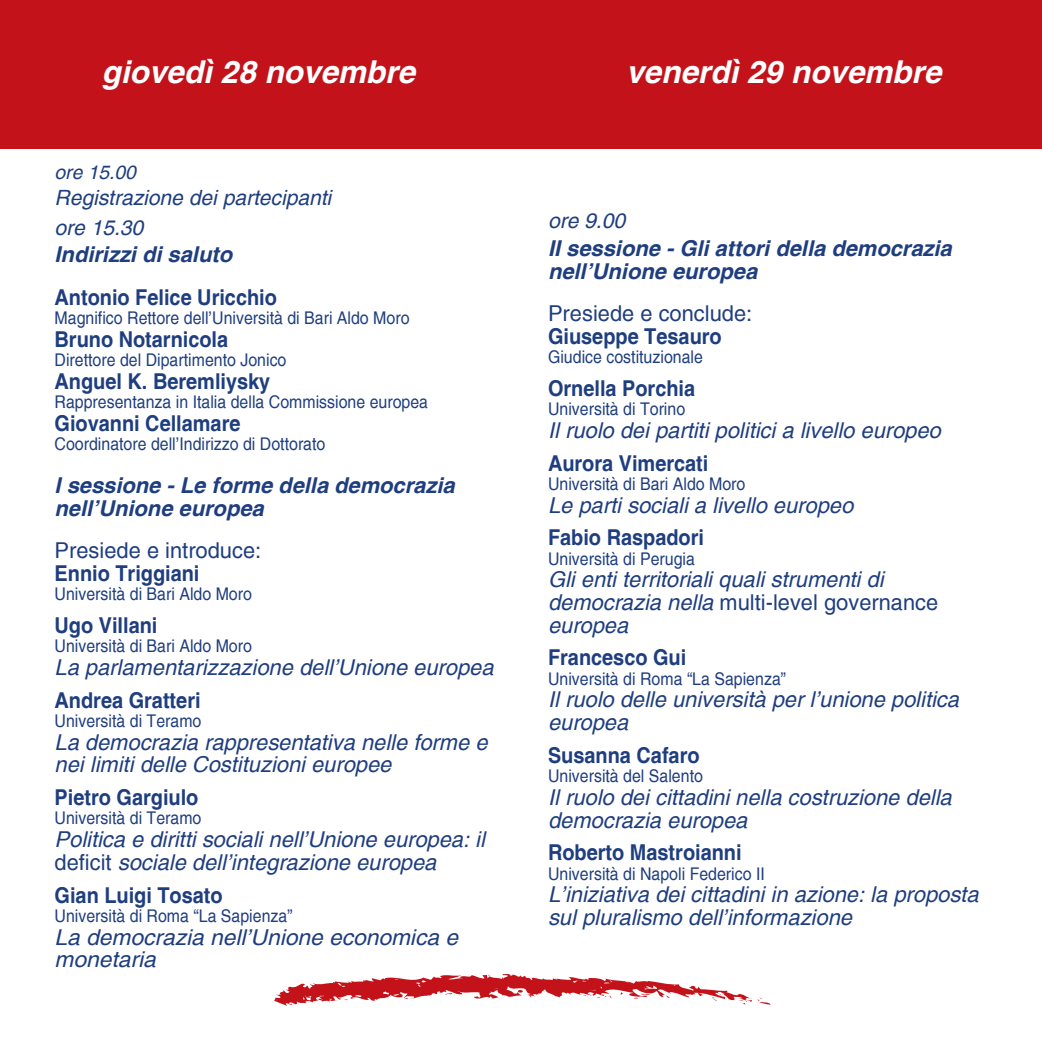
<style>
.page{position:relative;width:1042px;height:1042px;background:#fff}
.page>*{position:absolute;margin:0;border:0;box-sizing:border-box;transform-origin:0 0}
.Data{font:italic 700 31.5px "Helvetica";color:#fff}
.Contributo{font:italic 21.88px/22.8px "Helvetica";color:#1f3e7f}
.Autore{font:700 21.88px "Helvetica";color:#1f3e7f;scale:.91 1}
.Sessione{font:italic 700 21.88px/22.8px "Helvetica";color:#1f3e7f}
.Contributo-2{font:italic 21.88px/22.8px "Helvetica";color:#1f3e7f;scale:1.04 1}
.Testo{font:21.88px "Helvetica";color:#1f3e7f}
.Ora{font:italic 21px "Helvetica";color:#1f3e7f}
.Data-2{font:italic 19.25px "Helvetica";color:#1f3e7f}
.Università{font:17.5px "Helvetica";color:#1f3e7f;scale:.91 1}
.s1{font-style:normal}
</style>
<div class="page">
<div style="left:0;top:0;width:1042px;height:149px;background:#c4121a"></div>
<svg style="left:274px;top:974px;width:496px;height:32px"></svg>
<p class="Data" style="left:101px;top:54px;width:315px">giovedì 28 novembre</p>
<p class="Data" style="left:626px;top:54px;width:317px">venerdì 29 novembre</p>
<p class="Data-2" style="left:55px;top:161px;width:83px">ore 15.00</p>
<p class="Ora" style="left:55px;top:185px;width:278px">Registrazione dei partecipanti</p>
<p class="Ora" style="left:55px;top:215px;width:90px">ore 15.30</p>
<p class="Sessione" style="left:55px;top:243px;width:179px">Indirizzi di saluto</p>
<p class="Autore" style="left:55px;top:284px;width:246px">Antonio Felice Uricchio</p>
<p class="Università" style="left:55px;top:308px;width:391px">Magnifico Rettore dell’Università di Bari Aldo Moro</p>
<p class="Autore" style="left:55px;top:326px;width:192px">Bruno Notarnicola</p>
<p class="Università" style="left:55px;top:350px;width:256px">Direttore del Dipartimento Jonico</p>
<p class="Autore" style="left:55px;top:368px;width:239px">Anguel K. Beremliysky</p>
<p class="Università" style="left:55px;top:392px;width:412px">Rappresentanza in Italia della Commissione europea</p>
<p class="Autore" style="left:55px;top:410px;width:206px">Giovanni Cellamare</p>
<p class="Università" style="left:55px;top:434px;width:299px">Coordinatore dell’Indirizzo di Dottorato</p>
<p class="Sessione" style="left:55px;top:474px;width:401px">I sessione - Le forme della democrazia nell’Unione europea</p>
<p class="Testo" style="left:55px;top:538px;width:208px">Presiede e introduce:</p>
<p class="Autore" style="left:55px;top:560px;width:161px">Ennio Triggiani</p>
<p class="Università" style="left:55px;top:584px;width:218px">Università di Bari Aldo Moro</p>
<p class="Autore" style="left:55px;top:612px;width:115px">Ugo Villani</p>
<p class="Università" style="left:55px;top:636px;width:218px">Università di Bari Aldo Moro</p>
<p class="Contributo" style="left:55px;top:656px;width:440px">La parlamentarizzazione dell’Unione europea</p>
<p class="Autore" style="left:55px;top:686px;width:162px">Andrea Gratteri</p>
<p class="Università" style="left:55px;top:710px;width:163px">Università di Teramo</p>
<p class="Contributo" style="left:55px;top:731px;width:434px">La democrazia rappresentativa nelle forme e nei limiti delle Costituzioni europee</p>
<p class="Autore" style="left:55px;top:784px;width:160px">Pietro Gargiulo</p>
<p class="Università" style="left:55px;top:808px;width:163px">Università di Teramo</p>
<p class="Contributo" style="left:55px;top:828px;width:432px">Politica e diritti sociali nell’Unione europea: il <span class="s1">deficit</span> sociale dell’integrazione europea</p>
<p class="Autore" style="left:55px;top:881px;width:186px">Gian Luigi Tosato</p>
<p class="Università" style="left:55px;top:905px;width:263px">Università di Roma “La Sapienza”</p>
<p class="Contributo-2" style="left:55px;top:925px;width:389px">La democrazia nell’Unione economica e monetaria</p>
<p class="Ora" style="left:548px;top:208px;width:79px">ore 9.00</p>
<p class="Sessione" style="left:548px;top:237px;width:405px">II sessione - Gli attori della democrazia nell’Unione europea</p>
<p class="Testo" style="left:548px;top:301px;width:206px">Presiede e conclude:</p>
<p class="Autore" style="left:548px;top:323px;width:192px">Giuseppe Tesauro</p>
<p class="Università" style="left:548px;top:347px;width:172px">Giudice costituzionale</p>
<p class="Autore" style="left:548px;top:375px;width:163px">Ornella Porchia</p>
<p class="Università" style="left:548px;top:399px;width:152px">Università di Torino</p>
<p class="Contributo" style="left:548px;top:419px;width:394px">Il ruolo dei partiti politici a livello europeo</p>
<p class="Autore" style="left:548px;top:449px;width:178px">Aurora Vimercati</p>
<p class="Università" style="left:548px;top:473px;width:218px">Università di Bari Aldo Moro</p>
<p class="Contributo" style="left:548px;top:494px;width:307px">Le parti sociali a livello europeo</p>
<p class="Autore" style="left:548px;top:524px;width:173px">Fabio Raspadori</p>
<p class="Università" style="left:548px;top:548px;width:163px">Università di Perugia</p>
<p class="Contributo" style="left:548px;top:568px;width:392px">Gli enti territoriali quali strumenti di democrazia nella <span class="s1">multi-level governance </span>europea</p>
<p class="Autore" style="left:548px;top:644px;width:153px">Francesco Gui</p>
<p class="Università" style="left:548px;top:668px;width:263px">Università di Roma “La Sapienza”</p>
<p class="Contributo" style="left:548px;top:688px;width:412px">Il ruolo delle università per l’unione politica europea</p>
<p class="Autore" style="left:548px;top:742px;width:168px">Susanna Cafaro</p>
<p class="Università" style="left:548px;top:766px;width:172px">Università del Salento</p>
<p class="Contributo" style="left:548px;top:786px;width:405px">Il ruolo dei cittadini nella costruzione della democrazia europea</p>
<p class="Autore" style="left:548px;top:839px;width:214px">Roberto Mastroianni</p>
<p class="Università" style="left:548px;top:863px;width:240px">Università di Napoli Federico II</p>
<p class="Contributo" style="left:548px;top:883px;width:432px">L’iniziativa dei cittadini in azione: la proposta sul pluralismo dell’informazione</p>
</div>
